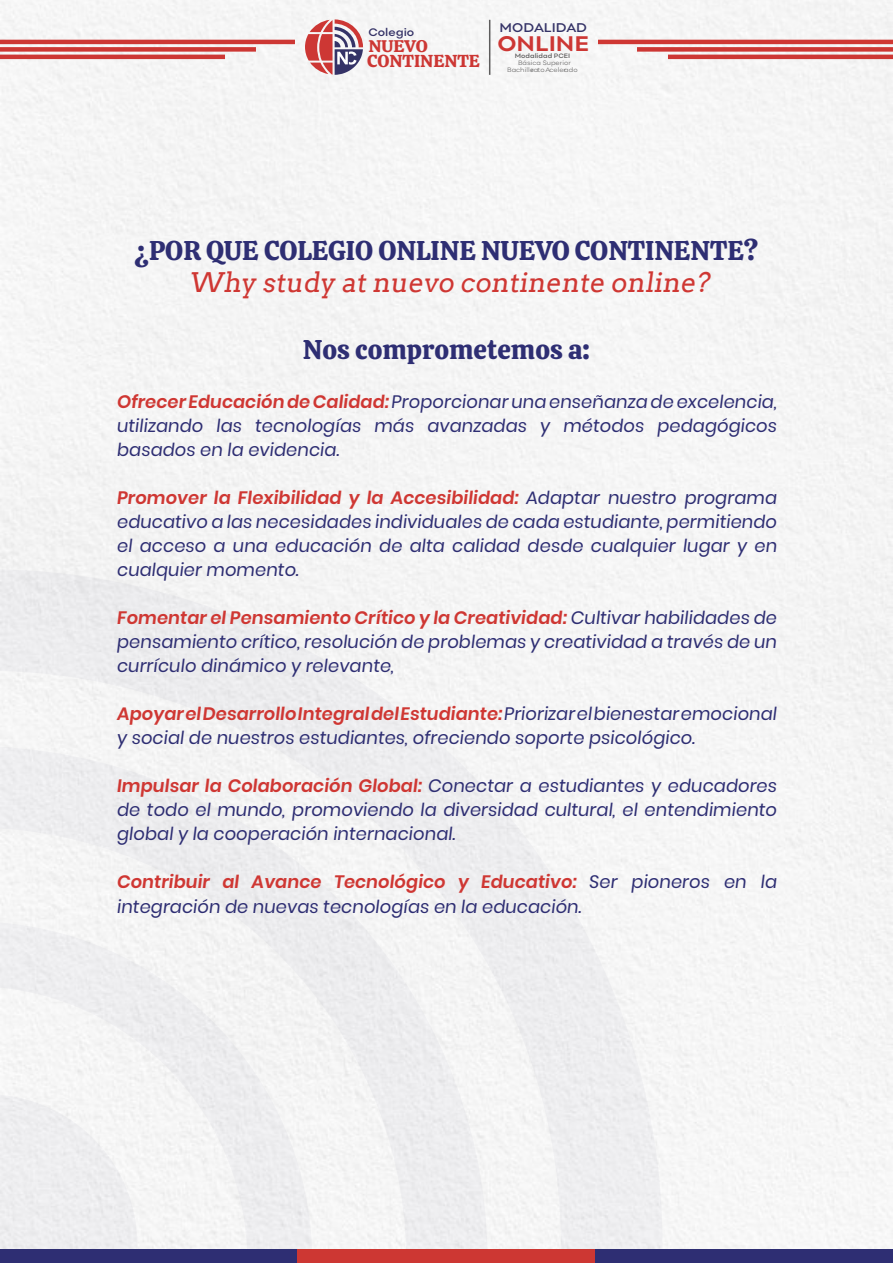
<style>
.page{position:relative;width:893px;height:1263px;background:#fff}
.page>*{position:absolute;margin:0;border:0;box-sizing:border-box;transform-origin:0 0}
.t1{font:27px "Calistoga";color:#2e2e73}
.t2{font:27px "Arvo";color:#cf3733}
.t3{font:700 22.05px "Point";color:#cd3734;scale:1.08 1}
.t4{font:18px/24px "Poppins";color:#2e2e73;text-align:justify}
.t5{font:17.25px "Calistoga";color:#cd3734;scale:1.05 1}
.t6{font:16.8px "Calistoga";color:#cd3734;scale:1.08 1}
.t7{font:600 13.2px "Point";color:#353367;scale:1.05 1}
.t8{font:600 11.4px "Point";color:#353367;scale:1.05 1}
.t9{font:300 6.6px "Point";color:#5e5d5d;scale:1.05 1}
.t10{font:600 6.6px "Point";color:#5e5d5d;scale:1.05 1}
.s1{font-weight:600;color:#cf3733}
</style>
<div class="page">
<div style="left:0;top:1249px;width:298px;height:14px;background:#2e2e73"></div>
<div style="left:595px;top:1249px;width:298px;height:14px;background:#2e2e73"></div>
<div style="left:298px;top:1249px;width:297px;height:14px;background:#cd3733"></div>
<svg style="left:305px;top:19px;width:58px;height:56px"></svg>
<hr style="left:489px;top:20px;width:1px;height:55px;background:#5e5d5d">
<hr style="left:0;top:40px;width:295px;height:4px;background:#cd3734">
<hr style="left:598px;top:40px;width:295px;height:4px;background:#cf3733">
<div style="left:0;top:47px;width:256px;height:5px;background:#cd3734"></div>
<div style="left:637px;top:47px;width:256px;height:5px;background:#cd3734"></div>
<hr style="left:0;top:55px;width:225px;height:4px;background:#cd3734">
<hr style="left:668px;top:55px;width:225px;height:4px;background:#cd3734">
<div style="left:0;top:569px;width:662px;height:680px;background:#f1f1f2"></div>
<p class="t8" style="left:368px;top:25px;width:45px">Colegio</p>
<p class="t7" style="left:500px;top:19px;width:85px">MODALIDAD</p>
<p class="t10" style="left:515px;top:52px;width:54px">Modalidad PCEI</p>
<p class="t9" style="left:518px;top:58px;width:52px">Básica Superior</p>
<p class="t6" style="left:368px;top:31px;width:57px">NUEVO</p>
<p class="t3" style="left:497px;top:30px;width:87px">ONLINE</p>
<p class="t5" style="left:367px;top:46px;width:109px">CONTINENTE</p>
<p class="t9" style="left:507px;top:65px;width:68px">Bachillerato Acelerado</p>
<h1 class="t1" style="left:135px;top:227px;width:625px">¿POR QUE COLEGIO ONLINE NUEVO CONTINENTE?</h1>
<h1 class="t2" style="left:189px;top:266px;width:526px">Why study at nuevo continente online?</h1>
<h1 class="t1" style="left:303px;top:326px;width:288px">Nos comprometemos a:</h1>
<p class="t4" style="left:116px;top:389px;width:665px"><span class="s1">Ofrecer Educación de Calidad:</span>Proporcionar una enseñanza de excelencia, utilizando las tecnologías más avanzadas y métodos pedagógicos basados en la evidencia.</p>
<p class="t4" style="left:116px;top:485px;width:665px"><span class="s1">Promover la Flexibilidad y la Accesibilidad:</span> Adaptar nuestro programa educativo a las necesidades individuales de cada estudiante,permitiendo el acceso a una educación de alta calidad desde cualquier lugar y en cualquier momento.</p>
<p class="t4" style="left:116px;top:605px;width:665px"><span class="s1">Fomentar elPensamiento Crítico y la Creatividad:</span> Cultivar habilidades de pensamiento crítico,resolución de problemas y creatividad a través de un currículo dinámico y relevante,</p>
<p class="t4" style="left:116px;top:701px;width:665px"><span class="s1">Apoyar elDesarrollo IntegraldelEstudiante:</span>Priorizar elbienestar emocional y socialde nuestros estudiantes,ofreciendo soporte psicológico.</p>
<p class="t4" style="left:116px;top:773px;width:665px"><span class="s1">Impulsar la Colaboración Global:</span> Conectar a estudiantes y educadores de todo el mundo, promoviendo la diversidad cultural, el entendimiento globaly la cooperación internacional.</p>
<p class="t4" style="left:116px;top:869px;width:665px;line-height:25.5px"><span class="s1">Contribuir al Avance Tecnológico y Educativo:</span> Ser pioneros en la integración de nuevas tecnologías en la educación.</p>
</div>
